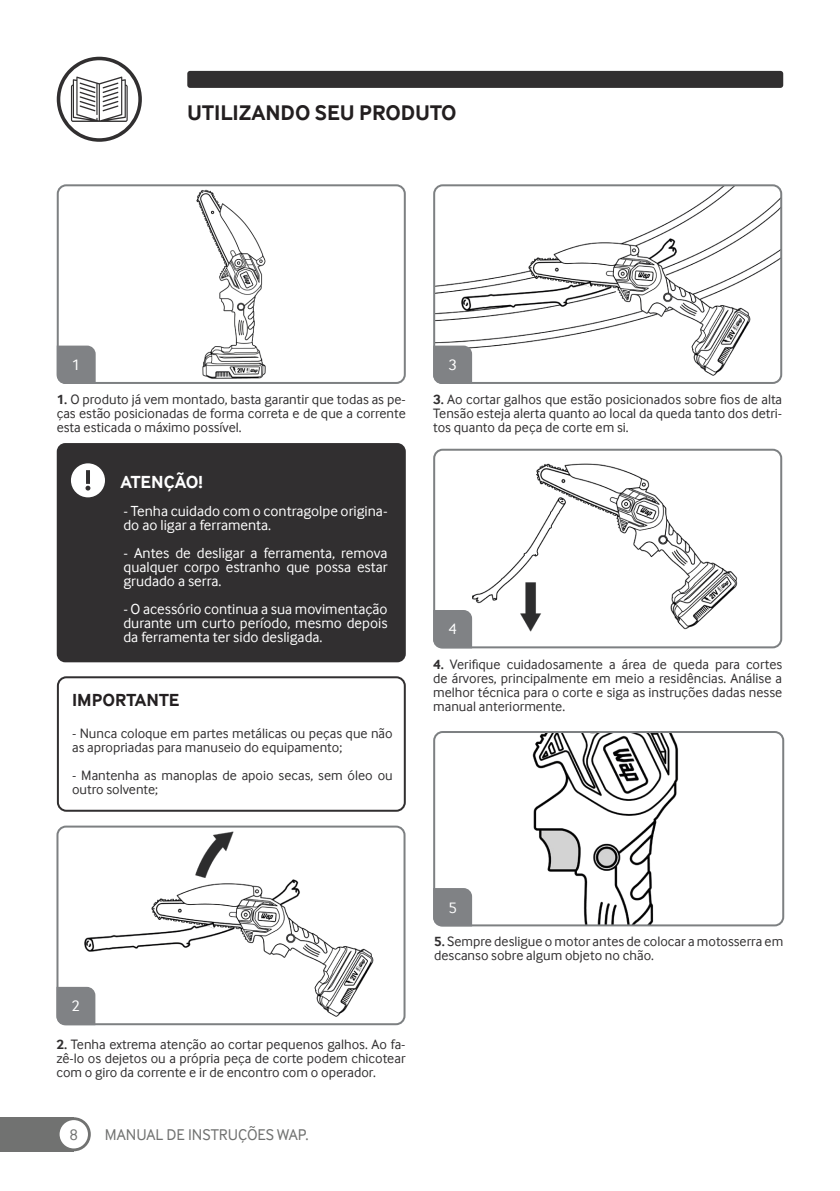
<style>
.page{position:relative;width:840px;height:1191px;background:#fff}
.page>*{position:absolute;margin:0;border:0;box-sizing:border-box;transform-origin:0 0}
.t1{font:700 21.8px "Inter Face";color:#231f20}
.t2{font:700 18px "Inter Face";color:#231f20}
.t3{font:700 18px "Inter Face";color:#fff}
.t4{font:16px "Inter Face";color:#717271}
.t5{font:15.8px "Inter Face";color:#fff}
.t6{font:15px/14px "Inter Face";color:#fff;text-align:justify}
.t7{font:14px/14px "Inter Face";color:#312f30;text-align:justify}
.s1{font-weight:700}
</style>
<div class="page">
<div style="left:0;top:1117px;width:74px;height:34px;background:#717271"></div>
<svg style="left:57px;top:1117px;width:34px;height:34px"></svg>
<div style="left:60px;top:1120px;width:28px;height:28px;background:#fff;border-radius:50%"></div>
<div style="left:187px;top:71px;width:595px;height:17px;background:#312f30;border-radius:3px"></div>
<svg style="left:57px;top:57px;width:85px;height:85px"></svg>
<div style="left:60px;top:60px;width:78px;height:78px;background:#fff;border-radius:50%"></div>
<svg style="left:71px;top:77px;width:57px;height:45px"></svg>
<img style="left:196px;top:189px;width:70px;height:190px">
<div style="left:57px;top:184px;width:348px;height:200px;border:2px solid #7d8082;border-radius:9px"></div>
<img style="left:59px;top:828px;width:345px;height:196px">
<div style="left:56px;top:825px;width:349px;height:200px;border:2px solid #7d8082;border-radius:9px"></div>
<div style="left:57px;top:345px;width:39px;height:39px;background:#808285"></div>
<div style="left:56px;top:986px;width:39px;height:39px;background:#808285"></div>
<img style="left:436px;top:450px;width:344px;height:197px">
<div style="left:433px;top:449px;width:348px;height:199px;border:2px solid #7d8082;border-radius:9px"></div>
<svg style="left:433px;top:610px;width:39px;height:38px"></svg>
<div style="left:57px;top:443px;width:348px;height:219px;background:#312f30;border-radius:9px"></div>
<div style="left:71px;top:463px;width:34px;height:34px;background:#fff;border-radius:50%"></div>
<svg style="left:85px;top:470px;width:5px;height:20px"></svg>
<img style="left:436px;top:185px;width:344px;height:198px">
<div style="left:433px;top:184px;width:348px;height:200px;border:2px solid #7d8082;border-radius:9px"></div>
<div style="left:433px;top:345px;width:39px;height:39px;background:#808285"></div>
<div style="left:57px;top:676px;width:348px;height:135px;border:2px solid #312f30;border-radius:9px"></div>
<img style="left:436px;top:732px;width:346px;height:193px">
<div style="left:433px;top:731px;width:350px;height:195px;border:2px solid #7d8082;border-radius:9px"></div>
<svg style="left:433px;top:888px;width:39px;height:38px"></svg>
<p class="t5" style="left:72px;top:356px;width:10px">1</p>
<h1 class="t1" style="left:187px;top:100px;width:271px">UTILIZANDO SEU PRODUTO</h1>
<p class="t5" style="left:448px;top:356px;width:10px">3</p>
<p class="t7" style="left:57px;top:392px;width:350px"><span class="s1">1.</span> O produto já vem montado, basta garantir que todas as pe&shy;ças estão posicionadas de forma correta e de que a corrente esta esticada o máximo possível.</p>
<p class="t3" style="left:120px;top:471px;width:84px">ATENÇÃO!</p>
<p class="t6" style="left:123px;top:504px;width:265px">- Tenha cuidado com o contragolpe origina&shy;do ao ligar a ferramenta.</p>
<p class="t6" style="left:123px;top:546px;width:265px">- Antes de desligar a ferramenta, remova qualquer corpo estranho que possa estar grudado a serra.</p>
<p class="t6" style="left:123px;top:602px;width:265px">- O acessório continua a sua movimentação durante um curto período, mesmo depois da ferramenta ter sido desligada.</p>
<p class="t2" style="left:72px;top:689px;width:109px">IMPORTANTE</p>
<p class="t7" style="left:72px;top:726px;width:322px">- Nunca coloque em partes metálicas ou peças que não as apropriadas para manuseio do equipamento;</p>
<p class="t7" style="left:72px;top:768px;width:322px">- Mantenha as manoplas de apoio secas, sem óleo ou outro solvente;</p>
<p class="t7" style="left:433px;top:392px;width:350px"><span class="s1">3.</span> Ao cortar galhos que estão posicionados sobre fios de alta Tensão esteja alerta quanto ao local da queda tanto dos detri&shy;tos quanto da peça de corte em si.</p>
<p class="t5" style="left:448px;top:620px;width:10px">4</p>
<p class="t7" style="left:433px;top:657px;width:350px"><span class="s1">4.</span> Verifique cuidadosamente a área de queda para cortes de árvores, principalmente em meio a residências. Análise a melhor técnica para o corte e siga as instruções dadas nesse manual anteriormente.</p>
<p class="t5" style="left:72px;top:997px;width:10px">2</p>
<p class="t7" style="left:56px;top:1037px;width:350px"><span class="s1">2.</span> Tenha extrema atenção ao cortar pequenos galhos. Ao fa&shy;zê-lo os dejetos ou a própria peça de corte podem chicotear com o giro da corrente e ir de encontro com o operador.</p>
<p class="t4" style="left:69px;top:1125px;width:10px">8</p>
<p class="t4" style="left:105px;top:1125px;width:205px">MANUAL DE INSTRUÇÕES WAP.</p>
<p class="t5" style="left:448px;top:898px;width:10px">5</p>
<p class="t7" style="left:434px;top:934px;width:350px"><span class="s1">5.</span> Sempre desligue o motor antes de colocar a motosserra em descanso sobre algum objeto no chão.</p>
</div>
